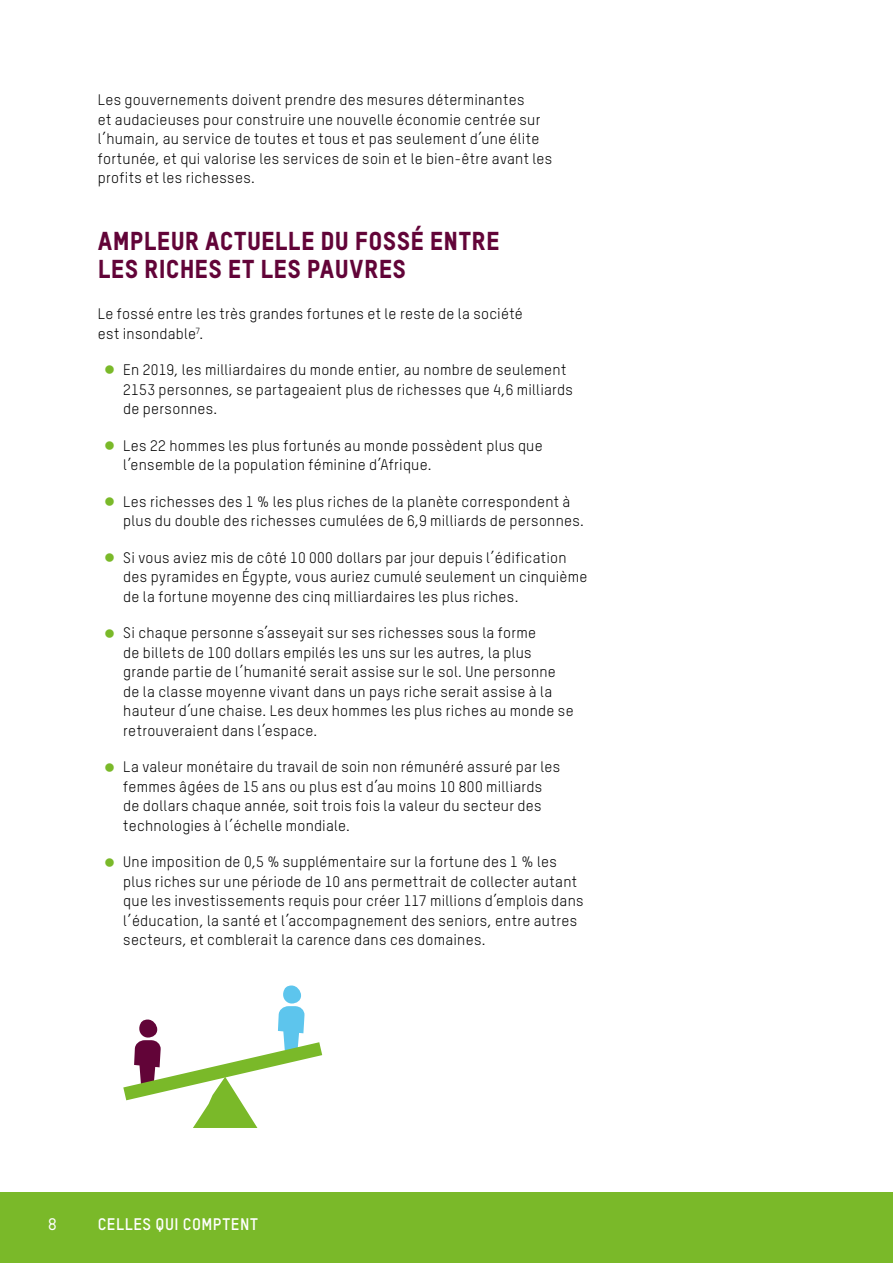
<style>
.page{position:relative;width:893px;height:1263px;background:#fff}
.page>*{position:absolute;margin:0;border:0;box-sizing:border-box;transform-origin:0 0}
.t1{font:25.5px/28.5px "Oxfam TSTARPRO Headline";letter-spacing:.015em;color:#620438}
.t2{font:700 16.5px "Oxfam TSTARPRO";letter-spacing:.03em;color:#fff}
.t3{font:500 16.5px "Oxfam TSTARPRO";color:#fff}
.t4{font:15px/19.5px "Oxfam TSTARPRO";letter-spacing:.015em;color:#000}
</style>
<div class="page">
<div style="left:0;top:1192px;width:893px;height:71px;background:#7ab929"></div>
<svg style="left:123px;top:985px;width:199px;height:143px"></svg>
<p class="t4" style="left:98px;top:90px;width:456px">Les gouvernements doivent prendre des mesures déterminantes<br>et audacieuses pour construire une nouvelle économie centrée sur l’humain, au service de toutes et tous et pas seulement d’une élite fortunée, et qui valorise les services de soin et le bien-être avant les profits et les richesses.</p>
<h1 class="t1" style="left:98px;top:226px;width:403px">AMPLEUR ACTUELLE DU FOSSÉ ENTRE<br>LES RICHES ET LES PAUVRES</h1>
<p class="t4" style="left:98px;top:304px;width:427px">Le fossé entre les très grandes fortunes et le reste de la société est insondable<sup>7</sup>.</p>
<p class="t4" style="left:123px;top:360px;width:451px">En 2019, les milliardaires du monde entier, au nombre de seulement<br>2153 personnes, se partageaient plus de richesses que 4,6 milliards de personnes.</p>
<p class="t4" style="left:123px;top:435px;width:421px">Les 22 hommes les plus fortunés au monde possèdent plus que l’ensemble de la population féminine d’Afrique.</p>
<p class="t4" style="left:123px;top:491px;width:462px">Les richesses des 1 % les plus riches de la planète correspondent à plus du double des richesses cumulées de 6,9 milliards de personnes.</p>
<p class="t4" style="left:123px;top:547px;width:466px">Si vous aviez mis de côté 10 000 dollars par jour depuis l’édification des pyramides en Égypte, vous auriez cumulé seulement un cinquième de la fortune moyenne des cinq milliardaires les plus riches.</p>
<p class="t4" style="left:123px;top:623px;width:452px">Si chaque personne s’asseyait sur ses richesses sous la forme<br>de billets de 100 dollars empilés les uns sur les autres, la plus grande partie de l’humanité serait assise sur le sol. Une personne de la classe moyenne vivant dans un pays riche serait assise à la hauteur d’une chaise. Les deux hommes les plus riches au monde se retrouveraient dans l’espace.</p>
<p class="t4" style="left:123px;top:757px;width:438px">La valeur monétaire du travail de soin non rémunéré assuré par les femmes âgées de 15 ans ou plus est d’au moins 10 800 milliards de dollars chaque année, soit trois fois la valeur du secteur des technologies à l’échelle mondiale.</p>
<p class="t4" style="left:123px;top:852px;width:462px">Une imposition de 0,5 % supplémentaire sur la fortune des 1 % les plus riches sur une période de 10 ans permettrait de collecter autant que les investissements requis pour créer 117 millions d’emplois dans l’éducation, la santé et l’accompagnement des seniors, entre autres secteurs, et comblerait la carence dans ces domaines.</p>
<p class="t3" style="left:48px;top:1214px;width:10px">8</p>
<p class="t2" style="left:98px;top:1214px;width:162px">CELLES QUI COMPTENT</p>
</div>
